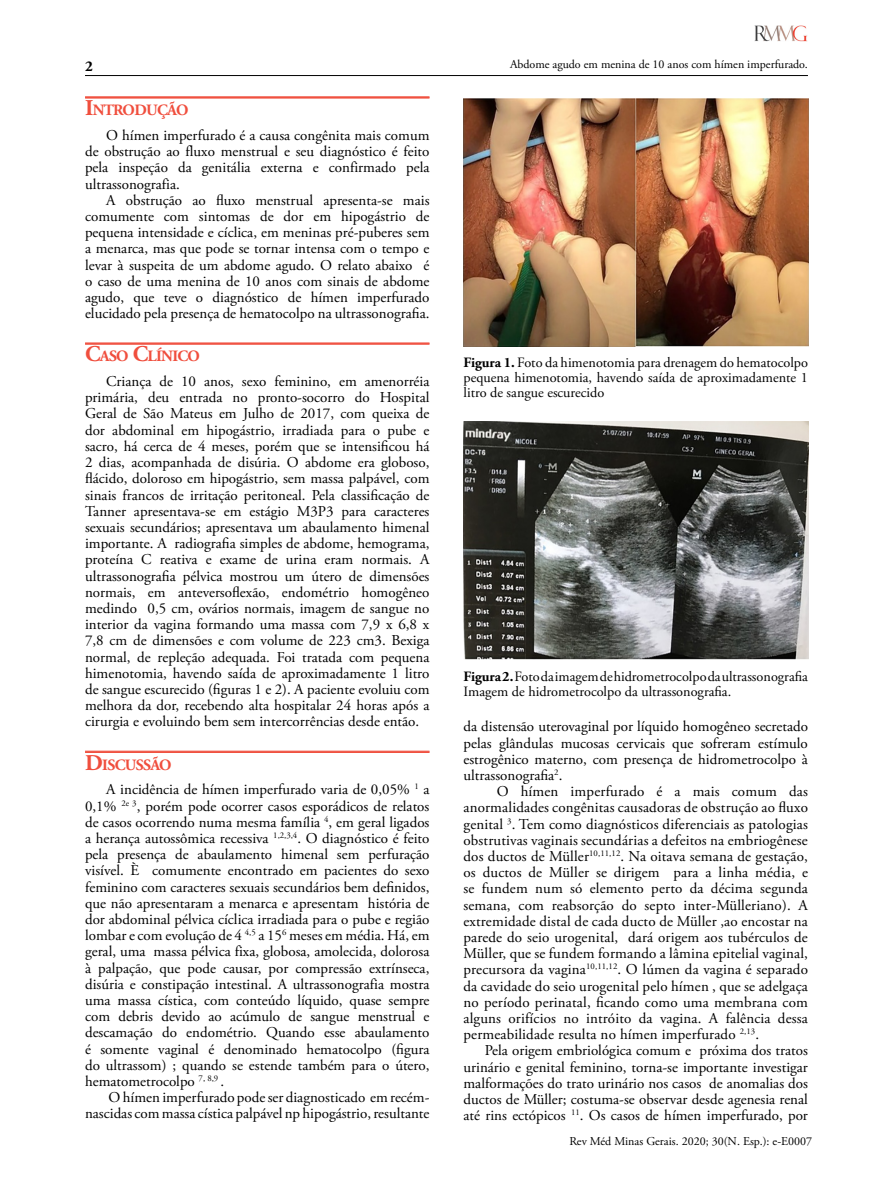
<style>
.page{position:relative;width:893px;height:1191px;background:#fff}
.page>*{position:absolute;margin:0;border:0;box-sizing:border-box;transform-origin:0 0}
.t1{font:700 15.75px "Adobe Garamond Pro";letter-spacing:-.045em;color:#f04e3d}
.t2{font:15px/16.2px "Adobe Garamond Pro";color:#000;text-align:justify}
.t3{font:700 15px "Adobe Garamond Pro";color:#000}
.t4{font:14.25px/15px "Adobe Garamond Pro";color:#000;text-align:justify}
.t5{font:12px "Adobe Garamond Pro";color:#000}
.s1{font-size:22.5px}
.s2{font-weight:700}
</style>
<div class="page">
<hr style="left:85px;top:75px;width:723px;height:1px;background:#000">
<img style="left:755px;top:26px;width:52px;height:16px">
<hr style="left:85px;top:97px;width:344px;height:1px;background:#f04e3d">
<hr style="left:85px;top:98px;width:344px;height:1px;background:#f04e3d">
<hr style="left:85px;top:343px;width:344px;height:1px;background:#f04e3d">
<hr style="left:85px;top:344px;width:344px;height:1px;background:#f04e3d">
<hr style="left:85px;top:751px;width:344px;height:1px;background:#f04e3d">
<hr style="left:85px;top:752px;width:344px;height:1px;background:#f04e3d">
<img style="left:463px;top:99px;width:345px;height:247px">
<img style="left:463px;top:422px;width:345px;height:238px">
<p class="t3" style="left:85px;top:57px;width:9px">2</p>
<p class="t1" style="left:85px;top:101px;width:105px"><span class="s1">I</span>NTRODUÇÃO</p>
<p class="t2" style="left:85px;top:128px;width:346px;text-indent:21px">O hímen imperfurado é a causa congênita mais comum de obstrução ao fluxo menstrual e seu diagnóstico é feito pela inspeção da genitália externa e confirmado pela ultrassonografia.</p>
<p class="t2" style="left:85px;top:192px;width:346px;text-indent:21px">A obstrução ao fluxo menstrual apresenta-se mais comumente com sintomas de dor em hipogástrio de pequena intensidade e cíclica, em meninas pré-puberes sem a menarca, mas que pode se tornar intensa com o tempo e levar à suspeita de um abdome agudo. O relato abaixo é o caso de uma menina de 10 anos com sinais de abdome agudo, que teve o diagnóstico de hímen imperfurado elucidado pela presença de hematocolpo na ultrassonografia.</p>
<p class="t1" style="left:85px;top:347px;width:116px"><span class="s1">C</span>AS O <span class="s1">C</span>LÍNICO</p>
<p class="t2" style="left:85px;top:374px;width:346px;text-indent:21px">Criança de 10 anos, sexo feminino, em amenorréia primária, deu entrada no pronto-socorro do Hospital Geral de São Mateus em Julho de 2017, com queixa de dor abdominal em hipogástrio, irradiada para o pube e sacro, há cerca de 4 meses, porém que se intensificou há 2 dias, acompanhada de disúria. O abdome era globoso, flácido, doloroso em hipogástrio, sem massa palpável, com sinais francos de irritação peritoneal. Pela classificação de Tanner apresentava-se em estágio M3P3 para caracteres sexuais secundários; apresentava um abaulamento himenal importante. A radiografia simples de abdome, hemograma, proteína C reativa e exame de urina eram normais. A ultrassonografia pélvica mostrou um útero de dimensões normais, em anteversoflexão, endométrio homogêneo medindo 0,5 cm, ovários normais, imagem de sangue no interior da vagina formando uma massa com 7,9 x 6,8 x 7,8 cm de dimensões e com volume de 223 cm3. Bexiga normal, de repleção adequada. Foi tratada com pequena himenotomia, havendo saída de aproximadamente 1 litro de sangue escurecido (figuras 1 e 2). A paciente evoluiu com melhora da dor, recebendo alta hospitalar 24 horas após a cirurgia e evoluindo bem sem intercorrências desde então.</p>
<p class="t1" style="left:85px;top:755px;width:88px"><span class="s1">D</span>ISCUSSÃO</p>
<p class="t2" style="left:85px;top:782px;width:346px;text-indent:21px">A incidência de hímen imperfurado varia de 0,05% <sup>1</sup> a 0,1% <sup>2e</sup> <sup>3</sup>, porém pode ocorrer casos esporádicos de relatos de casos ocorrendo numa mesma família <sup>4</sup>, em geral ligados a herança autossômica recessiva <sup>1,2,3,4</sup>. O diagnóstico é feito pela presença de abaulamento himenal sem perfuração visível. È comumente encontrado em pacientes do sexo feminino com caracteres sexuais secundários bem definidos, que não apresentaram a menarca e apresentam história de dor abdominal pélvica cíclica irradiada para o pube e região lombar e com evolução de 4 <sup>4,5</sup> a 15<sup>6</sup> meses em média. Há, em geral, uma massa pélvica fixa, globosa, amolecida, dolorosa à palpação, que pode causar, por compressão extrínseca, disúria e constipação intestinal. A ultrassonografia mostra uma massa cística, com conteúdo líquido, quase sempre com debris devido ao acúmulo de sangue menstrual e descamação do endométrio. Quando esse abaulamento é somente vaginal é denominado hematocolpo (figura do ultrassom) ; quando se estende também para o útero, hematometrocolpo <sup>7,</sup> <sup>8,9</sup> .</p>
<p class="t2" style="left:85px;top:1089px;width:346px;text-align:right">O hímen imperfurado pode ser diagnosticado em recém&shy;nascidas com massa cística palpável np hipogástrio, resultante</p>
<p class="t5" style="left:510px;top:57px;width:299px">Abdome agudo em menina de 10 anos com hímen imperfurado.</p>
<p class="t4" style="left:463px;top:356px;width:346px"><span class="s2">Figura 1.</span> Foto da himenotomia para drenagem do hematocolpo pequena himenotomia, havendo saída de aproximadamente 1 litro de sangue escurecido</p>
<p class="t4" style="left:463px;top:669px;width:346px"><span class="s2">Figura 2.</span> Foto da imagem de hidrometrocolpo da ultrassonografia<br>Imagem de hidrometrocolpo da ultrassonografia.</p>
<p class="t2" style="left:463px;top:719px;width:346px">da distensão uterovaginal por líquido homogêneo secretado pelas glândulas mucosas cervicais que sofreram estímulo estrogênico materno, com presença de hidrometrocolpo à ultrassonografia<sup>2</sup>.</p>
<p class="t2" style="left:463px;top:784px;width:346px;text-indent:33px">O hímen imperfurado é a mais comum das anormalidades congênitas causadoras de obstrução ao fluxo genital <sup>3</sup>. Tem como diagnósticos diferenciais as patologias obstrutivas vaginais secundárias a defeitos na embriogênese dos ductos de Müller<sup>10,11,12</sup>. Na oitava semana de gestação, os ductos de Müller se dirigem para a linha média, e se fundem num só elemento perto da décima segunda semana, com reabsorção do septo inter-Mülleriano). A extremidade distal de cada ducto de Müller ,ao encostar na parede do seio urogenital, dará origem aos tubérculos de Müller, que se fundem formando a lâmina epitelial vaginal, precursora da vagina<sup>10,11,12</sup>. O lúmen da vagina é separado da cavidade do seio urogenital pelo hímen , que se adelgaça no período perinatal, ficando como uma membrana com alguns orifícios no intróito da vagina. A falência dessa permeabilidade resulta no hímen imperfurado <sup>2,13</sup>.</p>
<p class="t2" style="left:463px;top:1043px;width:346px;text-indent:21px">Pela origem embriológica comum e próxima dos tratos urinário e genital feminino, torna-se importante investigar malformações do trato urinário nos casos de anomalias dos ductos de Müller; costuma-se observar desde agenesia renal até rins ectópicos <sup>11</sup>. Os casos de hímen imperfurado, por</p>
<p class="t5" style="left:569px;top:1133px;width:244px">Rev Méd Minas Gerais. 2020; 30(N. Esp.): e-E0007</p>
</div>
